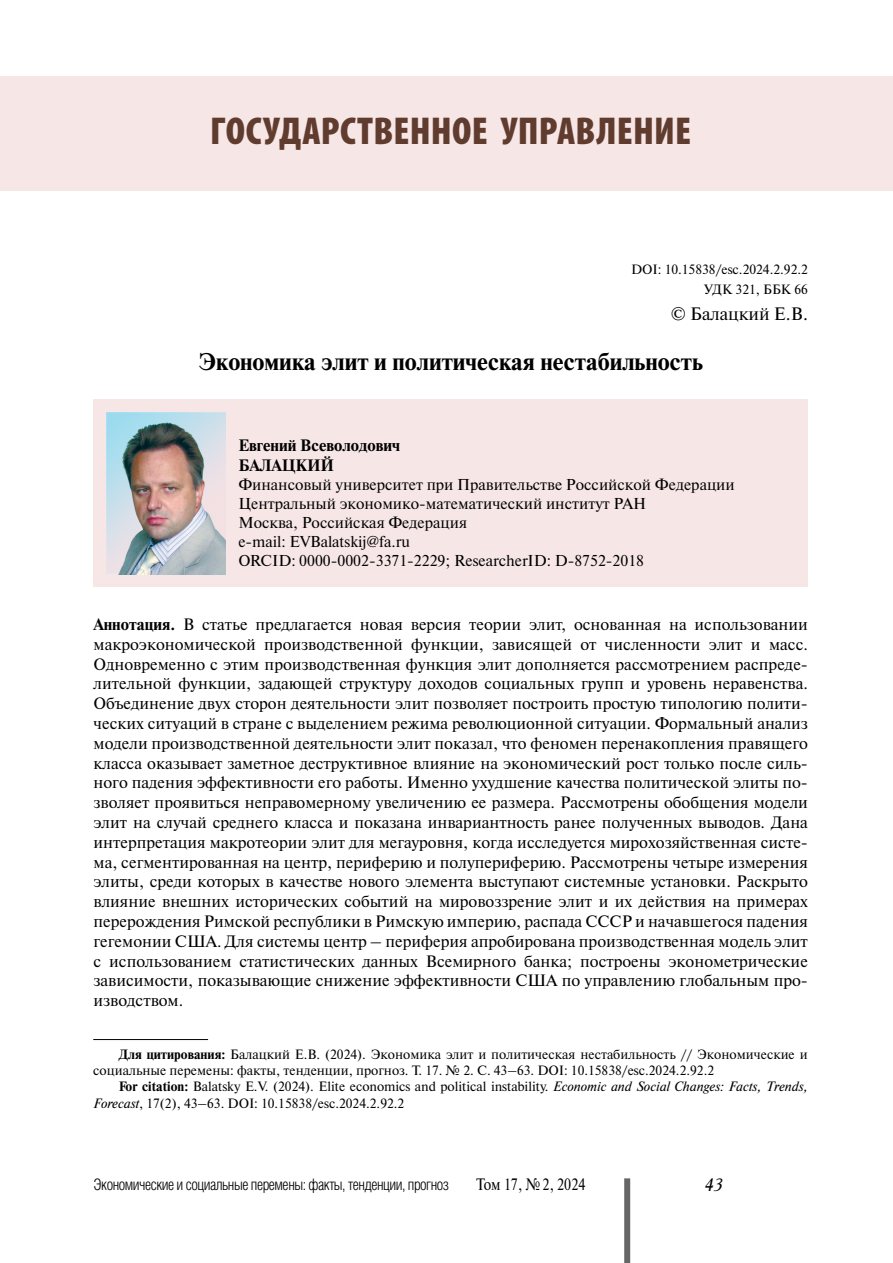
<style>
.page{position:relative;width:893px;height:1263px;background:#fff}
.page>*{position:absolute;margin:0;border:0;box-sizing:border-box;transform-origin:0 0}
.t1{font:900 condensed 39px "Myriad Pro";letter-spacing:.005em;color:#603c2f}
.t2{font:700 24px "Newton C";color:#000}
.t3{font:18px "Newton C";color:#000}
.t4{font:italic 18px "Academy";color:#000}
.t5{font:16.5px/19.8px "Newton C";color:#000;text-align:justify}
.t6{font:700 16.5px/19.8px "Newton C";color:#000}
.t7{font:16.5px "Newton C";color:#000;scale:.85 1}
.t8{font:15.75px/18.9px "Newton C";color:#000}
.t9{font:300 15.75px "Helios Cond";letter-spacing:-.03em;color:#000}
.t10{font:13.5px/16.2px "Newton C";color:#000}
.s1{font-weight:700}
.s2{font-style:italic}
</style>
<div class="page">
<div style="left:624px;top:1178px;width:6px;height:85px;background:#666"></div>
<div style="left:0;top:76px;width:893px;height:114px;background:#f7e6e6"></div>
<div style="left:94px;top:400px;width:714px;height:187px;background:#f7e6e6"></div>
<hr style="left:93px;top:1039px;width:115px;height:1px;background:#000">
<img style="left:106px;top:412px;width:119px;height:162px">
<h1 class="t1" style="left:210px;top:106px;width:482px">ГОСУДАРСТВЕННОЕ УПРАВЛЕНИЕ</h1>
<p class="t10" style="left:631px;top:259px;width:178px;line-height:20.4px;text-align:right">DOI: 10.15838/esc.2024.2.92.2<br>УДК 321, ББК 66</p>
<p class="t3" style="left:671px;top:304px;width:139px">© Балацкий Е.В.</p>
<h2 class="t2" style="left:199px;top:349px;width:506px">Экономика элит и политическая нестабильность</h2>
<p class="t6" style="left:238px;top:436px;width:163px">Евгений Всеволодович<br>БАЛАЦКИЙ</p>
<p class="t8" style="left:238px;top:475px;width:498px">Финансовый университет при Правительстве Российской Федерации Центральный экономико-математический институт РАН<br>Москва, Российская Федерация<br>e-mail: EVBalatskij@fa.ru<br>ORCID: 0000-0002-3371-2229; ResearcherID: D-8752-2018</p>
<p class="t5" style="left:94px;top:614px;width:716px"><span class="s1">Аннотация.</span> В статье предлагается новая версия теории элит, основанная на использовании макроэкономической производственной функции, зависящей от численности элит и масс.<br>Одновременно с этим производственная функция элит дополняется рассмотрением распреде&shy;лительной функции, задающей структуру доходов социальных групп и уровень неравенства.<br>Объединение двух сторон деятельности элит позволяет построить простую типологию полити&shy;ческих ситуаций в стране с выделением режима революционной ситуации. Формальный анализ модели производственной деятельности элит показал, что феномен перенакопления правящего класса оказывает заметное деструктивное влияние на экономический рост только после силь&shy;ного падения эффективности его работы. Именно ухудшение качества политической элиты по&shy;зволяет проявиться неправомерному увеличению ее размера. Рассмотрены обобщения модели элит на случай среднего класса и показана инвариантность ранее полученных выводов. Дана интерпретация макротеории элит для мегауровня, когда исследуется мирохозяйственная систе&shy;ма, сегментированная на центр, периферию и полупериферию. Рассмотрены четыре измерения элиты, среди которых в качестве нового элемента выступают системные установки. Раскрыто влияние внешних исторических событий на мировоззрение элит и их действия на примерах перерождения Римской республики в Римскую империю, распада СССР и начавшегося падения гегемонии США. Для системы центр – периферия апробирована производственная модель элит с использованием статистических данных Всемирного банка; построены эконометрические зависимости, показывающие снижение эффективности США по управлению глобальным про&shy;изводством.</p>
<p class="t10" style="left:93px;top:1046px;width:716px;text-indent:26px"><span class="s1">Для цитирования:</span> Балацкий Е.В. (2024). Экономика элит и политическая нестабильность // Экономические и социальные перемены: факты, тенденции, прогноз. Т. 17. № 2. С. 43–63. DOI: 10.15838/esc.2024.2.92.2</p>
<p class="t10" style="left:93px;top:1078px;width:716px;text-indent:26px"><span class="s1">For citation:</span> Balatsky E.V. (2024). Elite economics and political instability. <span class="s2">Economic and Social Changes: Facts, Trends,<br>Forecast</span>, 17(2), 43–63. DOI: 10.15838/esc.2024.2.92.2</p>
<p class="t9" style="left:94px;top:1176px;width:357px">Экономические и социальные перемены: факты, тенденции, прогноз</p>
<p class="t7" style="left:476px;top:1175px;width:130px">Том 17, №2, 2024</p>
<p class="t4" style="left:704px;top:1174px;width:20px">43</p>
</div>
